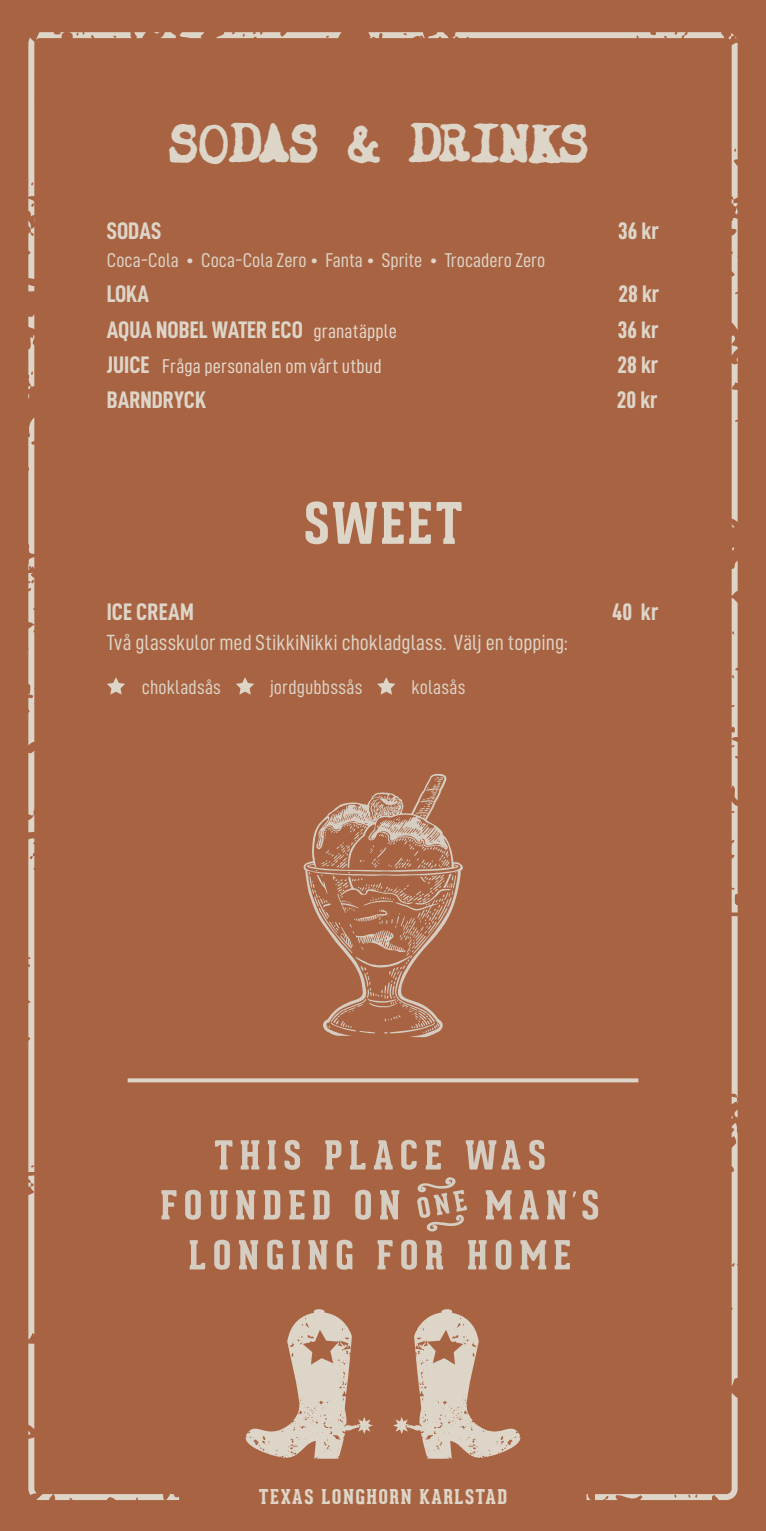
<style>
.page{position:relative;width:766px;height:1531px;background:#fff}
.page>*{position:absolute;margin:0;border:0;box-sizing:border-box;transform-origin:0 0}
.t1{font:800 56px "Geared Slab";letter-spacing:.035em;color:#ded5c9}
.t2{font:48px "Chandler 42 Noir";letter-spacing:.02em;color:#ded5c9}
.vin{font:24px "D DIN Condensed Bold";color:#ded5c9}
.RUBRIK{font:24px "D DIN Condensed Bold";letter-spacing:.005em;color:#ded5c9}
.RUBRIK-2{font:22px "D DIN Condensed";letter-spacing:.005em;color:#ded5c9}
.vin-2{font:20px "D DIN Condensed";color:#ded5c9}
.vin-3{font:20px "D DIN Condensed";letter-spacing:.01em;color:#e6dbd1}
.RUBRIK-3{font:20px "D DIN Condensed";letter-spacing:.01em;color:#ded5c9}
.description{font:800 20px "Geared Slab";letter-spacing:.07em;color:#ded5c9}
.s1{font-family:"D DIN Condensed";font-size:20px;color:#e6dbd1}
.s2{font-family:"D DIN Condensed Bold";font-size:24px;color:#ded5c9}
</style>
<div class="page">
<div style="left:0;top:0;width:765px;height:1531px;background:#a86442"></div>
<svg style="left:28px;top:315px;width:6px;height:14px"></svg>
<svg style="left:216px;top:32px;width:125px;height:6px"></svg>
<svg style="left:28px;top:335px;width:7px;height:64px"></svg>
<svg style="left:28px;top:418px;width:6px;height:414px;background:#d4c1b2"></svg>
<svg style="left:586px;top:1393px;width:151px;height:107px"></svg>
<svg style="left:368px;top:32px;width:369px;height:496px"></svg>
<svg style="left:154px;top:32px;width:50px;height:6px"></svg>
<svg style="left:28px;top:32px;width:118px;height:259px"></svg>
<svg style="left:731px;top:560px;width:7px;height:826px;background:#d1baa8"></svg>
<svg style="left:179px;top:1078px;width:459px;height:4px;background:#d8cabc"></svg>
<svg style="left:107px;top:677px;width:18px;height:18px"></svg>
<svg style="left:236px;top:677px;width:18px;height:18px"></svg>
<svg style="left:377px;top:677px;width:18px;height:18px"></svg>
<svg style="left:303px;top:773px;width:160px;height:265px"></svg>
<svg style="left:215px;top:1140px;width:17px;height:29px"></svg>
<svg style="left:241px;top:1140px;width:18px;height:29px"></svg>
<svg style="left:268px;top:1140px;width:8px;height:29px"></svg>
<svg style="left:284px;top:1140px;width:16px;height:30px"></svg>
<svg style="left:325px;top:1140px;width:16px;height:29px"></svg>
<svg style="left:350px;top:1140px;width:15px;height:29px"></svg>
<svg style="left:374px;top:1140px;width:18px;height:29px"></svg>
<svg style="left:401px;top:1140px;width:15px;height:30px"></svg>
<svg style="left:425px;top:1140px;width:15px;height:29px"></svg>
<svg style="left:465px;top:1140px;width:55px;height:29px"></svg>
<svg style="left:529px;top:1140px;width:15px;height:30px"></svg>
<svg style="left:190px;top:1240px;width:15px;height:29px"></svg>
<svg style="left:214px;top:1240px;width:16px;height:29px"></svg>
<svg style="left:239px;top:1240px;width:19px;height:29px"></svg>
<svg style="left:267px;top:1239px;width:16px;height:30px"></svg>
<svg style="left:292px;top:1240px;width:8px;height:29px"></svg>
<svg style="left:308px;top:1240px;width:19px;height:29px"></svg>
<svg style="left:336px;top:1239px;width:16px;height:30px"></svg>
<svg style="left:377px;top:1240px;width:15px;height:29px"></svg>
<svg style="left:401px;top:1240px;width:16px;height:29px"></svg>
<svg style="left:426px;top:1240px;width:17px;height:29px"></svg>
<svg style="left:468px;top:1240px;width:18px;height:29px"></svg>
<svg style="left:495px;top:1240px;width:16px;height:29px"></svg>
<svg style="left:520px;top:1240px;width:26px;height:29px"></svg>
<svg style="left:554px;top:1240px;width:15px;height:29px"></svg>
<svg style="left:28px;top:838px;width:151px;height:662px"></svg>
<svg style="left:185px;top:1190px;width:16px;height:30px"></svg>
<svg style="left:210px;top:1190px;width:17px;height:30px"></svg>
<svg style="left:236px;top:1190px;width:19px;height:29px"></svg>
<svg style="left:264px;top:1190px;width:16px;height:29px"></svg>
<svg style="left:289px;top:1190px;width:15px;height:29px"></svg>
<svg style="left:313px;top:1190px;width:16px;height:29px"></svg>
<svg style="left:355px;top:1190px;width:16px;height:30px"></svg>
<svg style="left:380px;top:1190px;width:19px;height:29px"></svg>
<svg style="left:485px;top:1190px;width:26px;height:29px"></svg>
<svg style="left:519px;top:1190px;width:19px;height:29px"></svg>
<svg style="left:546px;top:1190px;width:20px;height:29px"></svg>
<svg style="left:572px;top:1191px;width:4px;height:6px"></svg>
<svg style="left:582px;top:1190px;width:16px;height:30px"></svg>
<svg style="left:417px;top:1177px;width:50px;height:54px"></svg>
<svg style="left:245px;top:1309px;width:127px;height:149px"></svg>
<svg style="left:393px;top:1309px;width:127px;height:149px"></svg>
<p class="t2" style="left:170px;top:115px;width:421px">SODAS &amp; DRINKS</p>
<p class="vin" style="left:107px;top:217px;width:56px">SODAS</p>
<p class="vin" style="left:618px;top:217px;width:42px">36 kr</p>
<p class="vin-2" style="left:107px;top:249px;width:440px">Coca-Cola • Coca-Cola Zero • Fanta • Sprite • Trocadero Zero</p>
<p class="vin" style="left:107px;top:281px;width:44px">LOKA</p>
<p class="vin" style="left:618px;top:281px;width:42px">28 kr</p>
<p class="vin" style="left:107px;top:316px;width:292px">AQUA NOBEL WATER ECO <span class="s1">granatäpple</span></p>
<p class="vin" style="left:617px;top:316px;width:42px">36 kr</p>
<p class="vin-3" style="left:107px;top:355px;width:276px"><span class="s2">JUICE</span> Fråga personalen om vårt utbud</p>
<p class="vin" style="left:617px;top:351px;width:42px">28 kr</p>
<p class="vin" style="left:107px;top:387px;width:101px">BARNDRYCK</p>
<p class="vin" style="left:616px;top:387px;width:42px">20 kr</p>
<p class="t1" style="left:303px;top:491px;width:161px">SWEET</p>
<p class="RUBRIK" style="left:107px;top:599px;width:89px">ICE CREAM</p>
<p class="RUBRIK" style="left:612px;top:599px;width:48px">40 kr</p>
<p class="RUBRIK-2" style="left:107px;top:630px;width:462px">Två glasskulor med StikkiNikki chokladglass. Välj en topping:</p>
<p class="RUBRIK-3" style="left:142px;top:676px;width:81px">chokladsås</p>
<p class="RUBRIK-3" style="left:270px;top:676px;width:94px">jordgubbssås</p>
<p class="RUBRIK-3" style="left:411px;top:676px;width:55px">kolasås</p>
<p class="description" style="left:259px;top:1485px;width:250px">TEXAS LONGHORN KARLSTAD</p>
</div>
